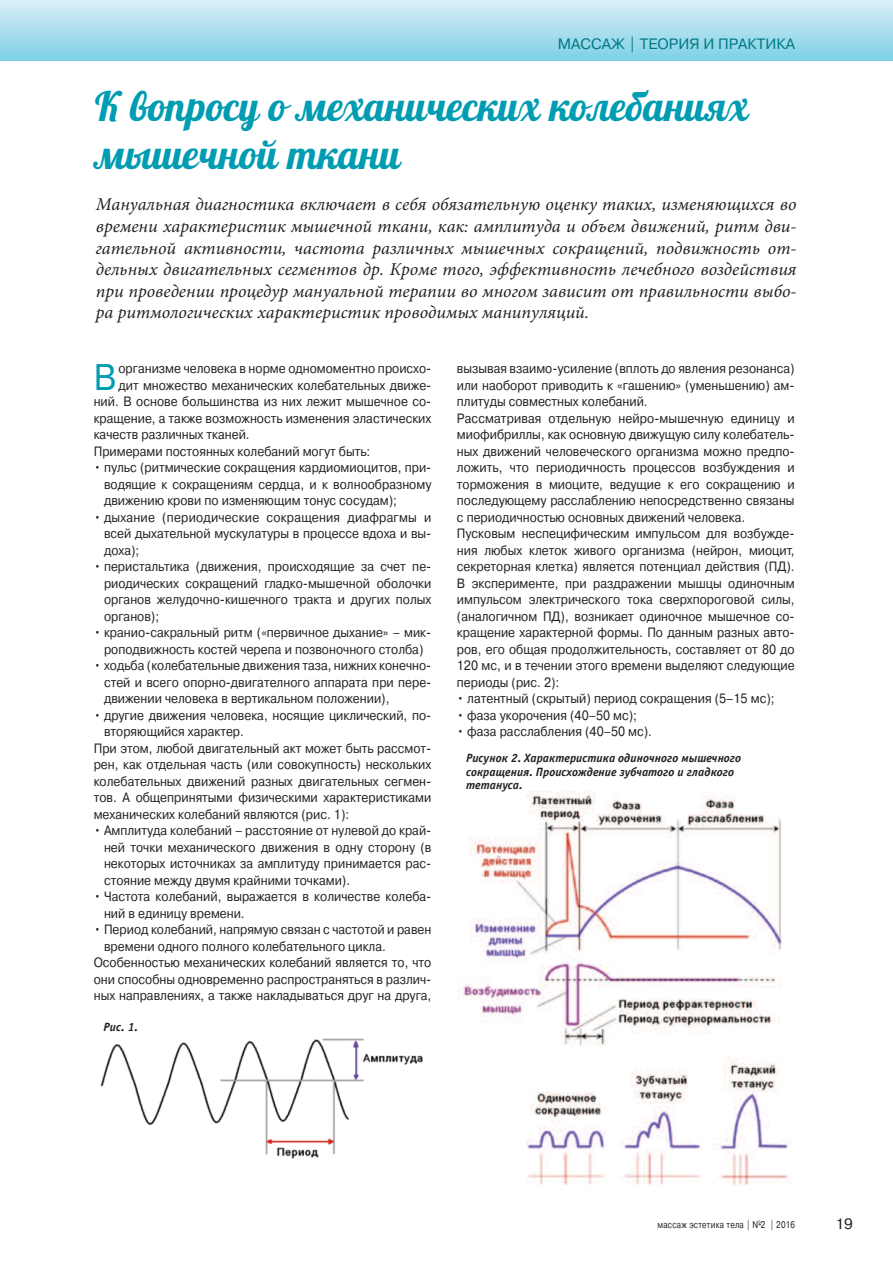
<style>
.page{position:relative;width:893px;height:1263px;background:#fff}
.page>*{position:absolute;margin:0;border:0;box-sizing:border-box;transform-origin:0 0}
.t1{font:40.5px/48px "Lobster";color:#009cb2}
.t2{font:37.05px "Pragmatica C";color:#009cb2;scale:.9 1}
.t3{font:italic 18px/21.6px "Minion Pro";color:#231f20;text-align:justify}
.t4{font:15px "Pragmatica C";color:#007b85}
.t5{font:15px "Pragmatica C";color:#231f20}
.t6{font:13.5px/16.5px "Pragmatica C";color:#231f20;text-align:justify;scale:.9 1}
.t7{font:italic 700 12px/13.5px "Officina Sans C";color:#231f20}
.t8{font:9.75px "Pragmatica C";letter-spacing:.03em;color:#231f20;scale:.8 1}
</style>
<div class="page">
<div style="left:0;top:0;width:893px;height:61px;background:linear-gradient(to bottom,#dbeff6,#7dd0e5)"></div>
<img style="left:100px;top:1038px;width:323px;height:121px">
<img style="left:458px;top:792px;width:333px;height:393px">
<p class="t4" style="left:558px;top:35px;width:239px">МАССАЖ | ТЕОРИЯ И ПРАКТИКА</p>
<h1 class="t1" style="left:95px;top:83px;width:655px">К вопросу о механических колебаниях мышечной ткани</h1>
<p class="t3" style="left:96px;top:195px;width:702px">Мануальная диагностика включает в себя обязательную оценку таких, изменяющихся во времени характеристик мышечной ткани, как: амплитуда и объем движений, ритм дви&shy;гательной активности, частота различных мышечных сокращений, подвижность от&shy;дельных двигательных сегментов др. Кроме того, эффективность лечебного воздействия при проведении процедур мануальной терапии во многом зависит от правильности выбо&shy;ра ритмологических характеристик проводимых манипуляций.</p>
<h2 class="t2" style="left:94px;top:355px;width:27px">В</h2>
<p class="t6" style="left:118px;top:360px;width:349px">организме человека в норме одномоментно происхо-</p>
<p class="t6" style="left:118px;top:377px;width:349px">дит множество механических колебательных движе-</p>
<p class="t6" style="left:94px;top:393px;width:377px">ний. В основе большинства из них лежит мышечное со-</p>
<p class="t6" style="left:94px;top:410px;width:377px">кращение, а также возможность изменения эластических</p>
<p class="t6" style="left:94px;top:426px;width:175px">качеств различных тканей.</p>
<p class="t6" style="left:94px;top:443px;width:309px">Примерами постоянных колебаний могут быть:</p>
<p class="t6" style="left:104px;top:459px;width:365px;text-indent:-10px">• пульс (ритмические сокращения кардиомиоцитов, при&shy;водящие к сокращениям сердца, и к волнообразному движению крови по изменяющим тонус сосудам);</p>
<p class="t6" style="left:104px;top:509px;width:365px;text-indent:-10px">• дыхание (периодические сокращения диафрагмы и всей дыхательной мускулатуры в процессе вдоха и вы&shy;доха);</p>
<p class="t6" style="left:104px;top:558px;width:365px;text-indent:-10px">• перистальтика (движения, происходящие за счет пе&shy;риодических сокращений гладко-мышечной оболочки органов желудочно-кишечного тракта и других полых органов);</p>
<p class="t6" style="left:94px;top:624px;width:377px;text-align:center">• кранио-сакральный ритм («первичное дыхание» – мик&shy;роподвижность костей черепа и позвоночного столба)</p>
<p class="t6" style="left:104px;top:657px;width:365px;text-indent:-10px">• ходьба (колебательные движения таза, нижних конечно&shy;стей и всего опорно-двигателного аппарата при пере&shy;движении человека в вертикальном положении),</p>
<p class="t6" style="left:94px;top:707px;width:377px">• другие движения человека, носящие циклический, по-</p>
<p class="t6" style="left:104px;top:723px;width:157px">вторяющийся характер.</p>
<p class="t6" style="left:94px;top:740px;width:377px">При этом, любой двигательный акт может быть рассмот-</p>
<p class="t6" style="left:94px;top:756px;width:377px">рен, как отдельная часть (или совокупность) нескольких</p>
<p class="t6" style="left:94px;top:773px;width:377px">колебательных движений разных двигательных сегмен-</p>
<p class="t6" style="left:94px;top:789px;width:377px">тов. А общепринятыми физическими характеристиками</p>
<p class="t6" style="left:94px;top:806px;width:285px">механических колебаний являются (рис. 1):</p>
<p class="t6" style="left:104px;top:822px;width:365px;text-indent:-10px">• Амплитуда колебаний – расстояние от нулевой до край&shy;ней точки механического движения в одну сторону (в некоторых источниках за амплитуду принимается рас&shy;стояние между двумя крайними точками).</p>
<p class="t6" style="left:104px;top:888px;width:365px;text-indent:-10px">• Частота колебаний, выражается в количестве колеба&shy;ний в единицу времени.</p>
<p class="t6" style="left:94px;top:921px;width:377px">• Период колебаний, напрямую связан с частотой и равен</p>
<p class="t6" style="left:104px;top:938px;width:315px">времени одного полного колебательного цикла.</p>
<p class="t6" style="left:94px;top:954px;width:377px">Особенностью механических колебаний является то, что</p>
<p class="t6" style="left:94px;top:971px;width:377px">они способны одновременно распространяться в различ-</p>
<p class="t6" style="left:94px;top:987px;width:377px">ных направлениях, а также накладываться друг на друга,</p>
<p class="t7" style="left:104px;top:1020px;width:36px">Рис. 1.</p>
<p class="t6" style="left:457px;top:360px;width:377px;text-align:left">вызывая взаимо-усиление (вплоть до явления резонанса) или наоборот приводить к «гашению» (уменьшению) ам&shy;плитуды совместных колебаний.<br>Рассматривая отдельную нейро-мышечную единицу и миофибриллы, как основную движущую силу колебатель&shy;ных движений человеческого организма можно предпо&shy;ложить, что периодичность процессов возбуждения и торможения в миоците, ведущие к его сокращению и последующему расслаблению непосредственно связаны с периодичностью основных движений человека.<br>Пусковым неспецифическим импульсом для возбужде&shy;ния любых клеток живого организма (нейрон, миоцит, секреторная клетка) является потенциал действия (ПД).<br>В эксперименте, при раздражении мышцы одиночным импульсом электрического тока сверхпороговой силы, (аналогичном ПД), возникает одиночное мышечное со&shy;кращение характерной формы. По данным разных авто&shy;ров, его общая продолжительность, составляет от 80 до 120 мс, и в течении этого времени выделяют следующие периоды (рис. 2):</p>
<p class="t6" style="left:457px;top:690px;width:354px">• латентный (скрытый) период сокращения (5–15 мс);</p>
<p class="t6" style="left:457px;top:707px;width:202px">• фаза укорочения (40–50 мс);</p>
<p class="t6" style="left:457px;top:723px;width:218px">• фаза расслабления (40–50 мс).</p>
<p class="t7" style="left:466px;top:751px;width:277px">Рисунок 2. Характеристика одиночного мышечного сокращения. Происхождение зубчатого и гладкого тетануса.</p>
<p class="t8" style="left:657px;top:1218px;width:174px">массаж эстетика тела | N<sup>0</sup>2 | 2016</p>
<p class="t5" style="left:836px;top:1215px;width:19px">19</p>
</div>
